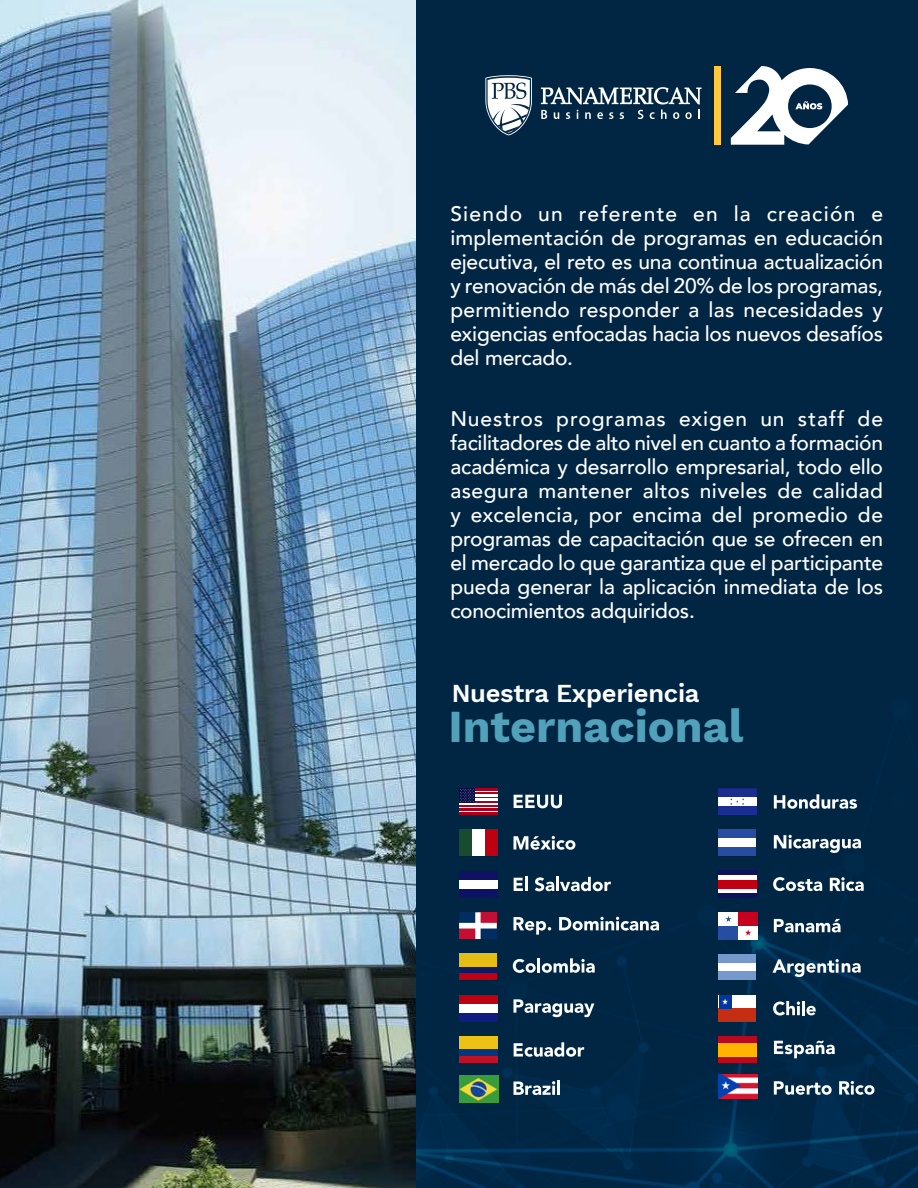
<style>
.page{position:relative;width:918px;height:1188px;background:#002645}
.page>*{position:absolute;margin:0;border:0;box-sizing:border-box;transform-origin:0 0}
.t1{font:700 45px "Work Sans";color:#52a1bb}
.t2{font:600 25.5px "Work Sans";letter-spacing:-.01em;color:#fff}
.t3{font:500 21px/24px "Avenir";letter-spacing:-.005em;color:#fff}
.t4{font:500 21px "Avenir";letter-spacing:.02em;color:#fff}
.t5{font:500 21px "Avenir";letter-spacing:.025em;color:#fff}
.t6{font:500 21px "Avenir";letter-spacing:.06em;color:#fff}
.t7{font:500 21px "Avenir";letter-spacing:.045em;color:#fff}
.t8{font:500 21px "Avenir";letter-spacing:.065em;color:#fff}
.t9{font:500 21px "Avenir";letter-spacing:.04em;color:#fff}
</style>
<div class="page">
<img style="left:0;top:0;width:416px;height:1188px">
<svg style="left:541px;top:87px;width:161px;height:32px"></svg>
<svg style="left:485px;top:75px;width:47px;height:60px"></svg>
<svg style="left:731px;top:66px;width:117px;height:79px"></svg>
<div style="left:715px;top:66px;width:6px;height:79px;background:#ffc840"></div>
<svg style="left:459px;top:788px;width:39px;height:27px"></svg>
<svg style="left:514px;top:795px;width:48px;height:13px"></svg>
<div style="left:459px;top:829px;width:13px;height:27px;background:#174d2e"></div>
<div style="left:472px;top:829px;width:13px;height:27px;background:#fff"></div>
<div style="left:485px;top:829px;width:13px;height:27px;background:#bf0012"></div>
<svg style="left:514px;top:836px;width:61px;height:14px"></svg>
<div style="left:459px;top:889px;width:39px;height:8px;background:#0d1266"></div>
<div style="left:459px;top:880px;width:39px;height:9px;background:#fff"></div>
<div style="left:459px;top:871px;width:39px;height:9px;background:#0d1266"></div>
<svg style="left:514px;top:878px;width:9px;height:13px"></svg>
<hr style="left:525px;top:877px;width:3px;height:14px;background:#fff">
<svg style="left:535px;top:877px;width:19px;height:14px"></svg>
<hr style="left:556px;top:877px;width:3px;height:14px;background:#fff">
<svg style="left:560px;top:877px;width:51px;height:14px"></svg>
<svg style="left:459px;top:912px;width:38px;height:27px"></svg>
<svg style="left:514px;top:917px;width:37px;height:18px"></svg>
<svg style="left:559px;top:917px;width:100px;height:14px"></svg>
<div style="left:459px;top:954px;width:38px;height:13px;background:#e6bd14"></div>
<div style="left:459px;top:967px;width:38px;height:7px;background:#0d1a66"></div>
<div style="left:459px;top:974px;width:38px;height:6px;background:#bf0012"></div>
<svg style="left:513px;top:959px;width:23px;height:14px"></svg>
<hr style="left:537px;top:958px;width:3px;height:15px;background:#fff">
<svg style="left:542px;top:958px;width:53px;height:15px"></svg>
<svg style="left:459px;top:995px;width:1px;height:27px"></svg>
<div style="left:460px;top:1013px;width:38px;height:9px;background:#0f1c82"></div>
<div style="left:460px;top:1004px;width:38px;height:9px;background:#fff"></div>
<div style="left:460px;top:995px;width:38px;height:9px;background:#bf0012"></div>
<svg style="left:514px;top:999px;width:80px;height:18px"></svg>
<svg style="left:459px;top:1036px;width:1px;height:27px"></svg>
<div style="left:460px;top:1036px;width:38px;height:14px;background:#edc217"></div>
<div style="left:460px;top:1050px;width:38px;height:6px;background:#003882"></div>
<div style="left:460px;top:1056px;width:38px;height:7px;background:#bf1226"></div>
<svg style="left:514px;top:1042px;width:70px;height:15px"></svg>
<svg style="left:514px;top:1081px;width:41px;height:14px"></svg>
<hr style="left:557px;top:1081px;width:3px;height:14px;background:#fff">
<img style="left:459px;top:1075px;width:39px;height:28px">
<svg style="left:774px;top:794px;width:83px;height:15px"></svg>
<svg style="left:718px;top:788px;width:39px;height:27px"></svg>
<svg style="left:774px;top:919px;width:67px;height:13px"></svg>
<svg style="left:718px;top:912px;width:40px;height:27px"></svg>
<svg style="left:773px;top:1001px;width:27px;height:15px"></svg>
<hr style="left:802px;top:1001px;width:3px;height:14px;background:#fff">
<svg style="left:806px;top:1006px;width:10px;height:9px"></svg>
<svg style="left:719px;top:995px;width:37px;height:27px"></svg>
<svg style="left:774px;top:1041px;width:61px;height:17px"></svg>
<div style="left:718px;top:1056px;width:39px;height:7px;background:#b50a1f"></div>
<div style="left:718px;top:1043px;width:39px;height:13px;background:#ffb500"></div>
<div style="left:718px;top:1036px;width:39px;height:7px;background:#b50a1f"></div>
<svg style="left:774px;top:835px;width:87px;height:18px"></svg>
<div style="left:718px;top:847px;width:38px;height:9px;background:#264da1"></div>
<div style="left:718px;top:838px;width:38px;height:9px;background:#fff"></div>
<div style="left:718px;top:829px;width:38px;height:9px;background:#264da1"></div>
<svg style="left:773px;top:877px;width:49px;height:14px"></svg>
<svg style="left:830px;top:877px;width:34px;height:14px"></svg>
<svg style="left:718px;top:897px;width:39px;height:1px"></svg>
<hr style="left:718px;top:889px;width:39px;height:4px;background:#fff">
<hr style="left:718px;top:893px;width:39px;height:4px;background:#0d125c">
<hr style="left:718px;top:871px;width:39px;height:4px;background:#0d125c">
<div style="left:718px;top:875px;width:39px;height:5px;background:#fff"></div>
<div style="left:718px;top:880px;width:39px;height:9px;background:#bf0012"></div>
<svg style="left:772px;top:959px;width:89px;height:18px"></svg>
<div style="left:718px;top:971px;width:37px;height:9px;background:#7599cc"></div>
<div style="left:718px;top:963px;width:37px;height:8px;background:#fff"></div>
<div style="left:718px;top:954px;width:37px;height:9px;background:#7599cc"></div>
<svg style="left:774px;top:1081px;width:58px;height:14px"></svg>
<svg style="left:839px;top:1081px;width:35px;height:14px"></svg>
<img style="left:718px;top:1074px;width:40px;height:24px">
<p class="t6" style="left:579px;top:196px;width:100px">referente</p>
<p class="t3" style="left:450px;top:201px;width:434px">Siendo<br>implementación de programas en educación ejecutiva, el reto es una continua actualización y renovación de más del 20% de los programas, permitiendo responder a las necesidades y exigencias enfocadas hacia los nuevos desafíos del mercado.</p>
<p class="t3" style="left:734px;top:201px;width:19px">la</p>
<p class="t8" style="left:767px;top:196px;width:90px">creación</p>
<p class="t3" style="left:538px;top:201px;width:26px">un</p>
<p class="t3" style="left:693px;top:201px;width:26px">en</p>
<p class="t3" style="left:871px;top:201px;width:13px">e</p>
<p class="t3" style="left:798px;top:406px;width:48px">staff</p>
<p class="t3" style="left:858px;top:406px;width:27px">de</p>
<p class="t3" style="left:679px;top:406px;width:70px">exigen</p>
<p class="t9" style="left:450px;top:401px;width:94px">Nuestros</p>
<p class="t3" style="left:450px;top:430px;width:434px">facilitadores de alto nivel en cuanto a formación</p>
<p class="t3" style="left:450px;top:454px;width:434px">académica y desarrollo empresarial, todo ello</p>
<p class="t5" style="left:813px;top:473px;width:72px">calidad</p>
<p class="t7" style="left:556px;top:401px;width:111px">programas</p>
<p class="t3" style="left:760px;top:406px;width:26px">un</p>
<p class="t3" style="left:643px;top:478px;width:48px">altos</p>
<p class="t4" style="left:700px;top:473px;width:69px">niveles</p>
<p class="t3" style="left:777px;top:478px;width:27px">de</p>
<p class="t5" style="left:538px;top:473px;width:96px">mantener</p>
<p class="t5" style="left:450px;top:473px;width:79px">asegura</p>
<p class="t4" style="left:471px;top:497px;width:110px">excelencia,</p>
<p class="t3" style="left:712px;top:502px;width:32px">del</p>
<p class="t4" style="left:752px;top:497px;width:97px">promedio</p>
<p class="t3" style="left:858px;top:502px;width:27px">de</p>
<p class="t3" style="left:633px;top:502px;width:71px">encima</p>
<p class="t3" style="left:589px;top:502px;width:35px">por</p>
<p class="t3" style="left:450px;top:502px;width:434px">y<br>programas de capacitación que se ofrecen en el mercado lo que garantiza que el participante pueda generar la aplicación inmediata de los conocimientos adquiridos.</p>
<p class="t2" style="left:452px;top:674px;width:249px">Nuestra Experiencia</p>
<h1 class="t1" style="left:449px;top:692px;width:297px">Internacional</h1>
</div>
